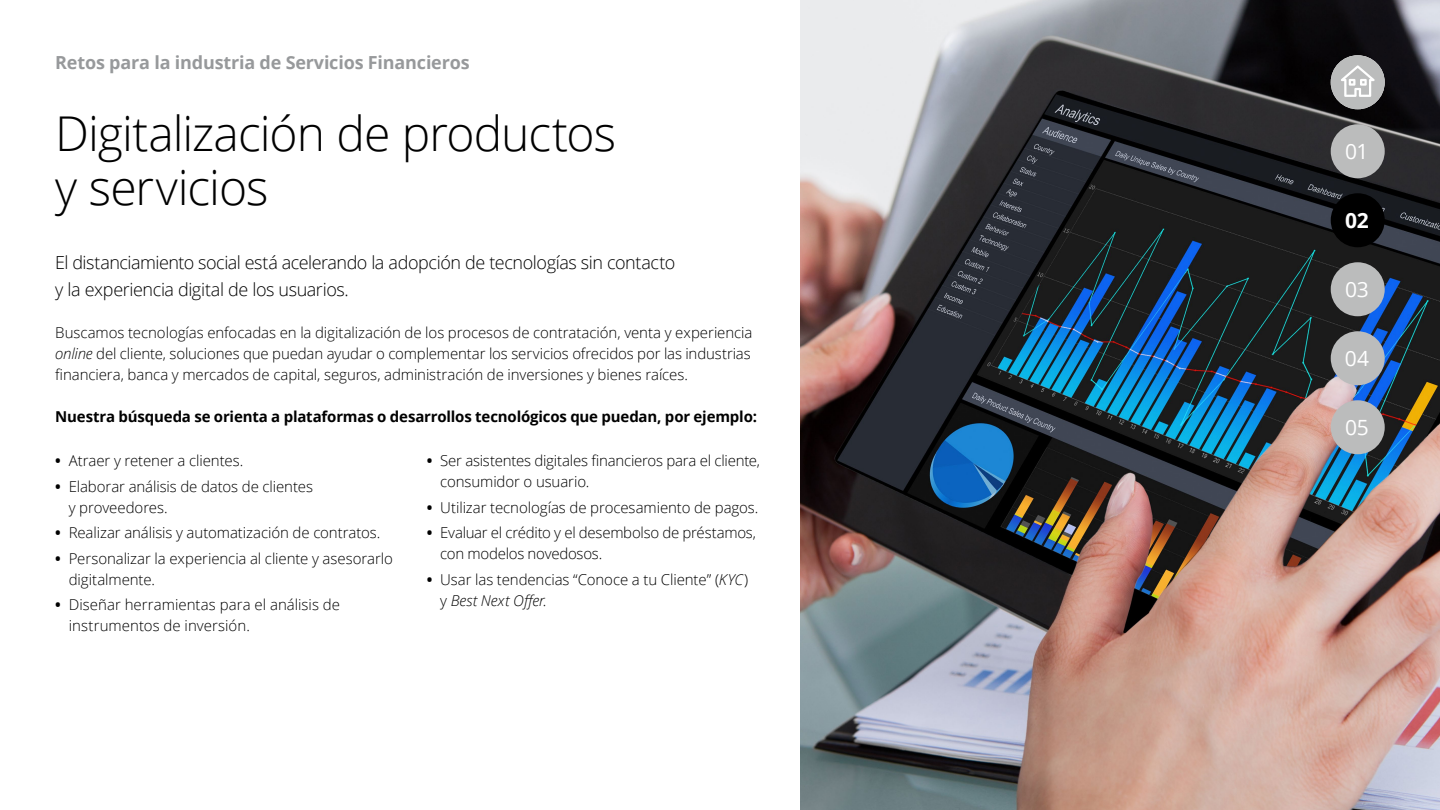
<style>
.page{position:relative;width:1440px;height:810px;background:#fff}
.page>*{position:absolute;margin:0;border:0;box-sizing:border-box;transform-origin:0 0}
.t1{font:300 48px/54px "Open Sans";letter-spacing:-.02em;color:#000}
.t2{font:21px "Open Sans";letter-spacing:-.015em;color:#fff}
.t3{font:700 21px "Open Sans";color:#fff}
.t4{font:300 18px/27px "Open Sans";letter-spacing:-.025em;color:#000}
.t5{font:700 18px "Open Sans";letter-spacing:-.01em;color:#97999b}
.t6{font:300 15px/21px "Open Sans";letter-spacing:-.005em;color:#000}
.t7{font:700 15px "Open Sans";letter-spacing:-.01em;color:#000}
.s1{font-style:italic}
.s2{font-weight:700}
</style>
<div class="page">
<img style="left:801px;top:0;width:639px;height:810px">
<div style="left:1331px;top:400px;width:54px;height:54px;background:#bbbcbc;border-radius:50%"></div>
<div style="left:1331px;top:331px;width:54px;height:54px;background:#bbbcbc;border-radius:50%"></div>
<div style="left:1331px;top:262px;width:54px;height:54px;background:#bbbcbc;border-radius:50%"></div>
<svg style="left:1331px;top:55px;width:54px;height:54px;background:#9e9e9f"></svg>
<div style="left:1331px;top:124px;width:54px;height:54px;background:#bbbcbc;border-radius:50%"></div>
<div style="left:1331px;top:193px;width:54px;height:54px;background:#000;border-radius:50%"></div>
<p class="t5" style="left:55px;top:50px;width:416px">Retos para la industria de Servicios Financieros</p>
<h1 class="t1" style="left:55px;top:106px;width:562px">Digitalización de productos y servicios</h1>
<p class="t4" style="left:55px;top:248px;width:622px">El distanciamiento social está acelerando la adopción de tecnologías sin contacto y la experiencia digital de los usuarios.</p>
<p class="t6" style="left:55px;top:321px;width:699px;text-align:justify">Buscamos tecnologías enfocadas en la digitalización de los procesos de contratación, venta y experiencia <span class="s1">online</span> del cliente, soluciones que puedan ayudar o complementar los servicios ofrecidos por las industrias financiera, banca y mercados de capital, seguros, administración de inversiones y bienes raíces.</p>
<p class="t7" style="left:55px;top:406px;width:703px">Nuestra búsqueda se orienta a plataformas o desarrollos tecnológicos que puedan, por ejemplo:</p>
<p class="t6" style="left:55px;top:450px;width:190px"><span class="s2">•</span> Atraer y retener a clientes.</p>
<p class="t6" style="left:69px;top:475px;width:246px;text-indent:-13px"><span class="s2">•</span> Elaborar análisis de datos de clientes y proveedores.</p>
<p class="t6" style="left:55px;top:522px;width:327px"><span class="s2">•</span> Realizar análisis y automatización de contratos.</p>
<p class="t6" style="left:69px;top:547px;width:326px;text-indent:-14px"><span class="s2">•</span> Personalizar la experiencia al cliente y asesorarlo digitalmente.</p>
<p class="t6" style="left:69px;top:594px;width:273px;text-indent:-14px"><span class="s2">•</span> Diseñar herramientas para el análisis de instrumentos de inversión.</p>
<p class="t6" style="left:440px;top:450px;width:321px;text-indent:-14px"><span class="s2">•</span> Ser asistentes digitales financieros para el cliente, consumidor o usuario.</p>
<p class="t6" style="left:427px;top:496px;width:333px"><span class="s2">•</span> Utilizar tecnologías de procesamiento de pagos.</p>
<p class="t6" style="left:440px;top:522px;width:317px;text-indent:-14px"><span class="s2">•</span> Evaluar el crédito y el desembolso de préstamos, con modelos novedosos.</p>
<p class="t6" style="left:440px;top:568px;width:309px;text-indent:-13px"><span class="s2">•</span> Usar las tendencias “Conoce a tu Cliente” (<span class="s1">KYC</span>) y <span class="s1">Best Next Offer</span>.</p>
<h2 class="t2" style="left:1345px;top:137px;width:25px">01</h2>
<h2 class="t3" style="left:1345px;top:206px;width:25px">02</h2>
<h2 class="t2" style="left:1345px;top:275px;width:25px">03</h2>
<h2 class="t2" style="left:1345px;top:344px;width:26px">04</h2>
<h2 class="t2" style="left:1345px;top:413px;width:25px">05</h2>
</div>
